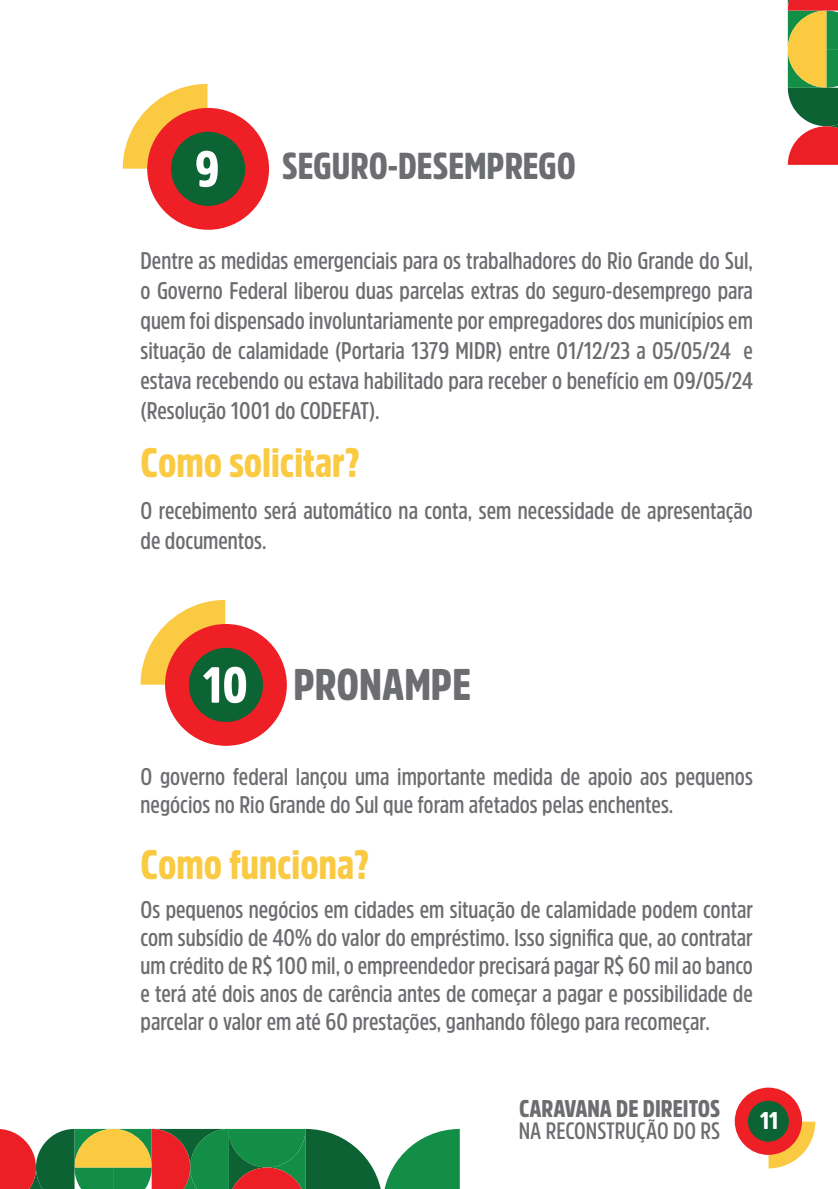
<style>
.page{position:relative;width:838px;height:1189px;background:#fff}
.page>*{position:absolute;margin:0;border:0;box-sizing:border-box;transform-origin:0 0}
.t1{font:900 50.2px "Amsi Pro Cond";color:#fff}
.t2{font:900 44px "Amsi Pro Cond";color:#6c6d70}
.t3{font:900 40.8px "Amsi Pro Cond";color:#faca42}
.t4{font:900 37.2px "Amsi Pro Cond";color:#6c6d70}
.t5{font:600 24px/30px "Amsi Pro Cond";color:#6c6d70;text-align:justify}
.t6{font:900 24px "Amsi Pro Cond";color:#6c6d70}
.t7{font:900 24px "Amsi Pro Cond";color:#fff}
.t8{font:600 23.6px "Amsi Pro Cond";color:#6c6d70}
</style>
<div class="page">
<svg style="left:768px;top:1121px;width:47px;height:47px"></svg>
<div style="left:735px;top:1087px;width:67px;height:68px;background:#ee2026;border-radius:50%"></div>
<div style="left:748px;top:1100px;width:41px;height:41px;background:#0c6333;border-radius:50%"></div>
<svg style="left:123px;top:84px;width:84px;height:85px"></svg>
<div style="left:147px;top:108px;width:122px;height:122px;background:#ee2026;border-radius:50%"></div>
<div style="left:171px;top:132px;width:74px;height:74px;background:#0c6333;border-radius:50%"></div>
<svg style="left:141px;top:600px;width:84px;height:84px"></svg>
<div style="left:165px;top:624px;width:122px;height:122px;background:#ee2026;border-radius:50%"></div>
<div style="left:189px;top:648px;width:74px;height:74px;background:#0c6333;border-radius:50%"></div>
<svg style="left:0;top:1129px;width:460px;height:60px;background:#678252"></svg>
<svg style="left:788px;top:0;width:50px;height:165px;background:#a08449"></svg>
<p class="t1" style="left:195px;top:134px;width:26px">9</p>
<p class="t4" style="left:282px;top:140px;width:295px">SEGURO-DESEMPREGO</p>
<p class="t5" style="left:141px;top:245px;width:614px">Dentre as medidas emergenciais para os trabalhadores do Rio Grande do Sul, o Governo Federal liberou duas parcelas extras do seguro-desemprego para quem foi dispensado involuntariamente por empregadores dos municípios em situação de calamidade (Portaria 1379 MIDR) entre 01/12/23 a 05/05/24 e estava recebendo ou estava habilitado para receber o benefício em 09/05/24 (Resolução 1001 do CODEFAT).</p>
<p class="t3" style="left:141px;top:435px;width:221px">Como solicitar?</p>
<p class="t5" style="left:141px;top:494px;width:614px">O recebimento será automático na conta, sem necessidade de apresentação de documentos.</p>
<p class="t1" style="left:202px;top:650px;width:47px">10</p>
<p class="t2" style="left:293px;top:654px;width:179px">PRONAMPE</p>
<p class="t5" style="left:141px;top:762px;width:614px;line-height:28px">O governo federal lançou uma importante medida de apoio aos pequenos negócios no Rio Grande do Sul que foram afetados pelas enchentes.</p>
<p class="t3" style="left:141px;top:836px;width:230px">Como funciona?</p>
<p class="t5" style="left:141px;top:895px;width:614px;line-height:28px">Os pequenos negócios em cidades em situação de calamidade podem contar com subsídio de 40% do valor do empréstimo. Isso significa que, ao contratar um crédito de R$ 100 mil, o empreendedor precisará pagar R$ 60 mil ao banco e terá até dois anos de carência antes de começar a pagar e possibilidade de parcelar o valor em até 60 prestações, ganhando fôlego para recomeçar.</p>
<p class="t6" style="left:519px;top:1092px;width:202px">CARAVANA DE DIREITOS</p>
<p class="t8" style="left:519px;top:1114px;width:203px">NA RECONSTRUÇÃO DO RS</p>
<p class="t7" style="left:760px;top:1104px;width:20px">11</p>
</div>
